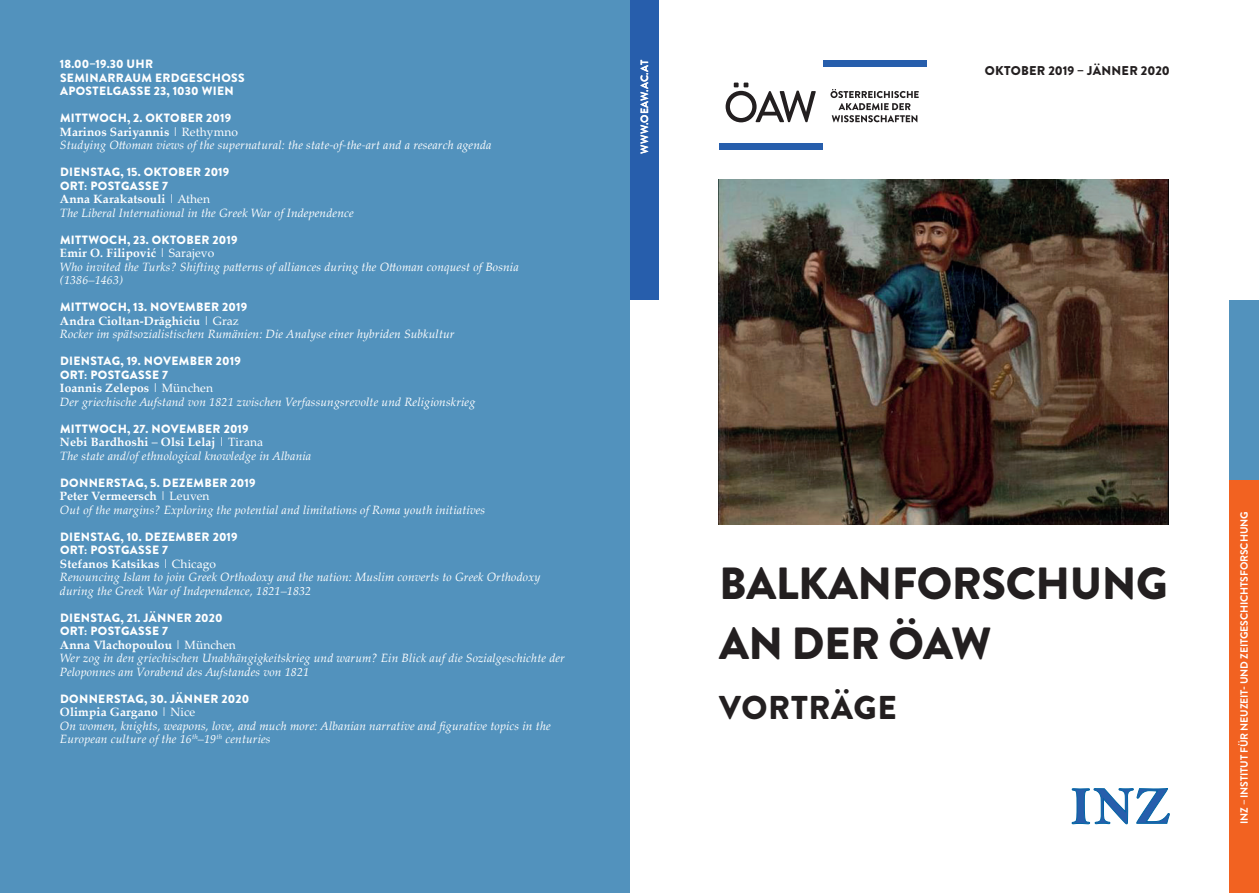
<style>
.page{position:relative;width:1259px;height:893px;background:#fff}
.page>*{position:absolute;margin:0;border:0;box-sizing:border-box;transform-origin:0 0}
.t1{font:900 45px/60px "Brandon Grotesque";letter-spacing:-.01em;color:#231f20}
.t2{font:900 33px "Brandon Grotesque";letter-spacing:.02em;color:#231f20}
.t3{font:900 12.75px "Brandon Grotesque";letter-spacing:.02em;color:#231f20}
.t4{font:italic 12px/13.5px "Palatino Linotype";letter-spacing:.01em;color:#fff}
.t5{font:900 12px/13.5px "Brandon Grotesque";letter-spacing:.03em;color:#fff}
.t6{font:700 10.5px "Brandon Grotesque";letter-spacing:-.01em;color:#fff}
.t7{font:700 10.5px "Brandon Grotesque";letter-spacing:.02em;color:#fff}
.s1{font-weight:700;font-style:normal}
.s2{font-style:normal}
</style>
<div class="page">
<div style="left:629px;top:0;width:30px;height:300px;background:#275eac"></div>
<div style="left:1229px;top:479px;width:30px;height:414px;background:#f26221"></div>
<div style="left:1229px;top:300px;width:30px;height:179px;background:#5292bd"></div>
<div style="left:0;top:0;width:629px;height:893px;background:#5292bd"></div>
<img style="left:719px;top:180px;width:449px;height:344px">
<div style="left:719px;top:143px;width:103px;height:7px;background:#275eac"></div>
<div style="left:822px;top:60px;width:104px;height:7px;background:#275eac"></div>
<svg style="left:725px;top:83px;width:91px;height:39px"></svg>
<svg style="left:830px;top:89px;width:88px;height:33px"></svg>
<svg style="left:1071px;top:788px;width:98px;height:36px"></svg>
<p class="t5" style="left:60px;top:57px;width:186px">18.00–19.30 UHR<br>SEMINARRAUM ERDGESCHOSS<br>APOSTELGASSE 23, 1030 WIEN</p>
<p class="t5" style="left:60px;top:111px;width:173px">MITTWOCH, 2. OKTOBER 2019</p>
<p class="t4" style="left:60px;top:124px;width:433px"><span class="s1">Marinos Sariyannis</span> <span class="s2">| Rethymno<br></span>Studying Ottoman views of the supernatural: the state-of-the-art and a research agenda</p>
<p class="t5" style="left:60px;top:165px;width:171px">DIENSTAG, 15. OKTOBER 2019<br>ORT: POSTGASSE 7</p>
<p class="t4" style="left:60px;top:192px;width:295px"><span class="s1">Anna Karakatsouli</span> <span class="s2">| Athen<br></span>The Liberal International in the Greek War of Independence</p>
<p class="t5" style="left:60px;top:233px;width:179px">MITTWOCH, 23. OKTOBER 2019</p>
<p class="t4" style="left:60px;top:246px;width:460px"><span class="s1">Emir O. Filipović</span> <span class="s2">| Sarajevo<br></span>Who invited the Turks? Shifting patterns of alliances during the Ottoman conquest of Bosnia (1386–1463)</p>
<p class="t5" style="left:60px;top:300px;width:189px">MITTWOCH, 13. NOVEMBER 2019</p>
<p class="t4" style="left:60px;top:313px;width:396px"><span class="s1">Andra Cioltan-Drăghiciu</span> <span class="s2">| Graz<br></span>Rocker im spätsozialistischen Rumänien: Die Analyse einer hybriden Subkultur</p>
<p class="t5" style="left:60px;top:354px;width:182px">DIENSTAG, 19. NOVEMBER 2019<br>ORT: POSTGASSE 7</p>
<p class="t4" style="left:60px;top:381px;width:417px"><span class="s1">Ioannis Zelepos</span> <span class="s2">| München<br></span>Der griechische Aufstand von 1821 zwischen Verfassungsrevolte und Religionskrieg</p>
<p class="t5" style="left:60px;top:422px;width:190px">MITTWOCH, 27. NOVEMBER 2019</p>
<p class="t4" style="left:60px;top:435px;width:253px"><span class="s1">Nebi Bardhoshi</span> <span class="s2">–</span> <span class="s1">Olsi Lelaj</span> <span class="s2">| Tirana<br></span>The state and/of ethnological knowledge in Albania</p>
<p class="t5" style="left:60px;top:476px;width:197px">DONNERSTAG, 5. DEZEMBER 2019</p>
<p class="t4" style="left:60px;top:489px;width:427px"><span class="s1">Peter Vermeersch</span> <span class="s2">| Leuven<br></span>Out of the margins? Exploring the potential and limitations of Roma youth initiatives</p>
<p class="t5" style="left:60px;top:530px;width:179px">DIENSTAG, 10. DEZEMBER 2019<br>ORT: POSTGASSE 7</p>
<p class="t4" style="left:60px;top:556px;width:482px"><span class="s1">Stefanos Katsikas</span> <span class="s2">| Chicago<br></span>Renouncing Islam to join Greek Orthodoxy and the nation: Muslim converts to Greek Orthodoxy during the Greek War of Independence, 1821–1832</p>
<p class="t5" style="left:60px;top:611px;width:164px">DIENSTAG, 21. JÄNNER 2020<br>ORT: POSTGASSE 7</p>
<p class="t4" style="left:60px;top:637px;width:506px"><span class="s1">Anna Vlachopoulou</span> <span class="s2">| München<br></span>Wer zog in den griechischen Unabhängigkeitskrieg und warum? Ein Blick auf die Sozialgeschichte der<br>Peloponnes am Vorabend des Aufstandes von 1821</p>
<p class="t5" style="left:60px;top:692px;width:191px">DONNERSTAG, 30. JÄNNER 2020</p>
<p class="t4" style="left:60px;top:705px;width:492px"><span class="s1">Olimpia Gargano</span> <span class="s2">| Nice<br></span>On women, knights, weapons, love, and much more: Albanian narrative and figurative topics in the<br>European culture of the 16<sup>th</sup>–19<sup>th</sup> centuries</p>
<p class="t7" style="left:637px;top:154px;width:95px;rotate:-90deg">WWW.OEAW.AC.AT</p>
<p class="t3" style="left:985px;top:61px;width:186px">OKTOBER 2019 – JÄNNER 2020</p>
<h1 class="t1" style="left:719px;top:554px;width:450px">BALKANFORSCHUNG<br>AN DER ÖAW</h1>
<h2 class="t2" style="left:719px;top:684px;width:179px">VORTRÄGE</h2>
<p class="t6" style="left:1236px;top:824px;width:314px;rotate:-90deg">INZ – INSTITUT FÜR NEUZEIT- UND ZEITGESCHICHTSFORSCHUNG</p>
</div>
